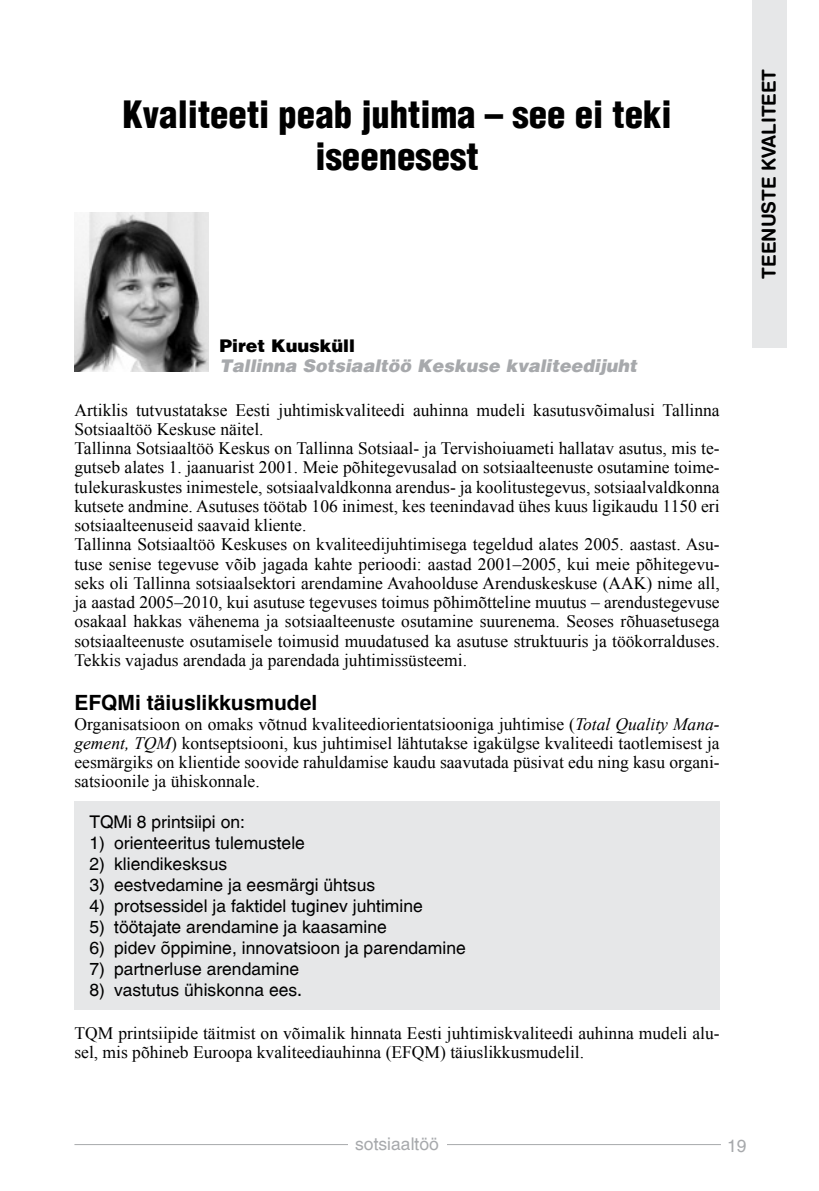
<style>
.page{position:relative;width:819px;height:1191px;background:#fff}
.page>*{position:absolute;margin:0;border:0;box-sizing:border-box;transform-origin:0 0}
.t1{font:36.75px/42px "Switzerland Cond Black Plain";color:#000;text-align:center}
.t2{font:700 21px "Switzerland";color:#000}
.t3{font:19.25px "Swiss 721 BT Bold Rounded";color:#000}
.t4{font:17.5px/19.2px "Times New Roman";color:#000}
.t5{font:17.5px "Switzerlan";color:#000}
.t6{font:italic 900 17.5px "Switzerland";color:#a7a9ac}
.t7{font:17.5px "Switzerland Plain";color:#a7a9ac}
.t8{font:17.5px "Switzerland Black Plain";color:#000}
.s1{font-style:italic}
</style>
<div class="page">
<hr style="left:74px;top:1144px;width:647px;height:1px;background:#a7a9ac">
<div style="left:348px;top:1130px;width:98px;height:27px;background:#fff"></div>
<div style="left:752px;top:0;width:34px;height:347px;background:#e6e7e8"></div>
<div style="left:74px;top:801px;width:645px;height:209px;background:#e6e7e8"></div>
<img style="left:74px;top:213px;width:134px;height:159px">
<h1 class="t1" style="left:122px;top:93px;width:550px">Kvaliteeti peab juhtima – see ei teki iseenesest</h1>
<p class="t8" style="left:220px;top:335px;width:137px">Piret Kuusküll</p>
<p class="t6" style="left:220px;top:354px;width:419px">Tallinna Sotsiaaltöö Keskuse kvaliteedijuht</p>
<p class="t4" style="left:74px;top:400px;width:646px">Artiklis tutvustatakse Eesti juhtimiskvaliteedi auhinna mudeli kasutusvõimalusi Tallinna Sotsiaaltöö Keskuse näitel.<br>Tallinna Sotsiaaltöö Keskus on Tallinna Sotsiaal- ja Tervishoiuameti hallatav asutus, mis te&shy;gutseb alates 1. jaanuarist 2001. Meie põhitegevusalad on sotsiaalteenuste osutamine toime&shy;tulekuraskustes inimestele, sotsiaalvaldkonna arendus- ja koolitustegevus, sotsiaalvaldkonna kutsete andmine. Asutuses töötab 106 inimest, kes teenindavad ühes kuus ligikaudu 1150 eri sotsiaalteenuseid saavaid kliente.<br>Tallinna Sotsiaaltöö Keskuses on kvaliteedijuhtimisega tegeldud alates 2005. aastast. Asu&shy;tuse senise tegevuse võib jagada kahte perioodi: aastad 2001–2005, kui meie põhitegevu&shy;seks oli Tallinna sotsiaalsektori arendamine Avahoolduse Arenduskeskuse (AAK) nime all, ja aastad 2005–2010, kui asutuse tegevuses toimus põhimõtteline muutus – arendustegevuse osakaal hakkas vähenema ja sotsiaalteenuste osutamine suurenema. Seoses rõhuasetusega sotsiaalteenuste osutamisele toimusid muudatused ka asutuse struktuuris ja töökorralduses.<br>Tekkis vajadus arendada ja parendada juhtimissüsteemi.</p>
<p class="t2" style="left:74px;top:690px;width:244px">EFQMi täiuslikkusmudel</p>
<p class="t4" style="left:74px;top:714px;width:646px;text-align:justify">Organisatsioon on omaks võtnud kvaliteediorientatsiooniga juhtimise (<span class="s1">Total Quality Mana&shy;gement, TQM</span>) kontseptsiooni, kus juhtimisel lähtutakse igakülgse kvaliteedi taotlemisest ja eesmärgiks on klientide soovide rahuldamise kaudu saavutada püsivat edu ning kasu organi&shy;satsioonile ja ühiskonnale.</p>
<p class="t5" style="left:89px;top:811px;width:157px">TQMi 8 printsiipi on:</p>
<p class="t5" style="left:89px;top:832px;width:217px">1) orienteeritus tulemustele</p>
<p class="t5" style="left:89px;top:853px;width:139px">2) kliendikesksus</p>
<p class="t5" style="left:89px;top:874px;width:287px">3) eestvedamine ja eesmärgi ühtsus</p>
<p class="t5" style="left:89px;top:895px;width:335px">4) protsessidel ja faktidel tuginev juhtimine</p>
<p class="t5" style="left:89px;top:916px;width:299px">5) töötajate arendamine ja kaasamine</p>
<p class="t5" style="left:89px;top:937px;width:378px">6) pidev õppimine, innovatsioon ja parendamine</p>
<p class="t5" style="left:89px;top:958px;width:211px">7) partnerluse arendamine</p>
<p class="t5" style="left:89px;top:979px;width:214px">8) vastutus ühiskonna ees.</p>
<p class="t4" style="left:74px;top:1023px;width:646px">TQM printsiipide täitmist on võimalik hinnata Eesti juhtimiskvaliteedi auhinna mudeli alu&shy;sel, mis põhineb Euroopa kvaliteediauhinna (EFQM) täiuslikkusmudelil.</p>
<p class="t3" style="left:757px;top:279px;width:211px;rotate:-90deg">TEENUSTE KVALITEET</p>
<p class="t7" style="left:355px;top:1133px;width:85px">sotsiaaltöö</p>
<p class="t7" style="left:727px;top:1135px;width:21px">19</p>
</div>
